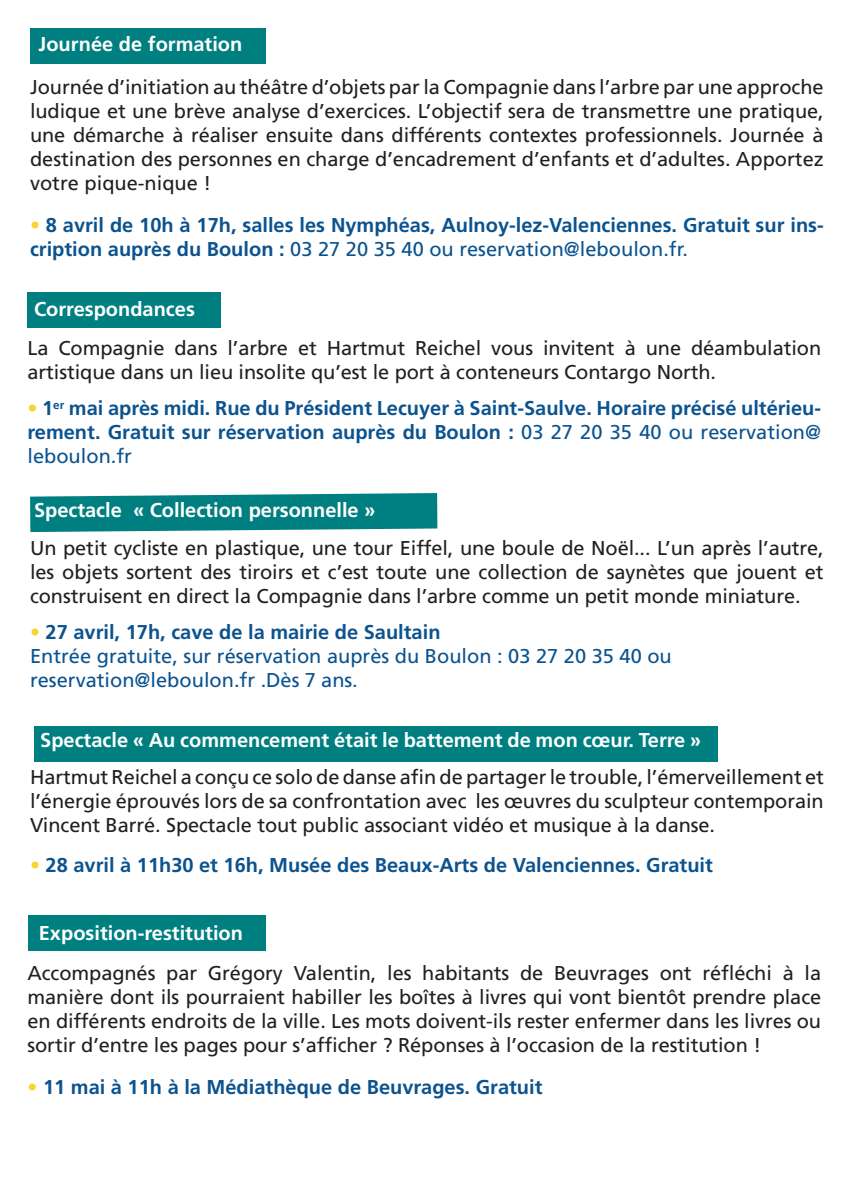
<style>
.page{position:relative;width:851px;height:1191px;background:#fff}
.page>*{position:absolute;margin:0;border:0;box-sizing:border-box;transform-origin:0 0}
.t1{font:20px/24px "Frutiger";letter-spacing:-.005em;color:#231f20;text-align:justify}
.t2{font:700 20px/24px "Frutiger";color:#0b538f}
.t3{font:700 20px "Frutiger";color:#fff}
.t4{font:20px "Frutiger";color:#0b538f}
.s1{font-weight:400;color:#f8d52b}
.s2{font-weight:400}
</style>
<div class="page">
<div style="left:34px;top:726px;width:683px;height:35px;background:#007f81"></div>
<div style="left:28px;top:915px;width:238px;height:35px;background:#007f81"></div>
<div style="left:30px;top:29px;width:236px;height:35px;background:#007f81"></div>
<div style="left:27px;top:292px;width:194px;height:35px;background:#007f81"></div>
<svg style="left:30px;top:493px;width:407px;height:39px;background:#178a8c"></svg>
<p class="t3" style="left:39px;top:32px;width:205px">Journée de formation</p>
<p class="t1" style="left:30px;top:75px;width:795px">Journée d’initiation au théâtre d’objets par la Compagnie dans l’arbre par une approche ludique et une brève analyse d’exercices. L’objectif sera de transmettre une pratique, une démarche à réaliser ensuite dans différents contextes professionnels. Journée à destination des personnes en charge d’encadrement d’enfants et d’adultes. Apportez votre pique-nique !</p>
<p class="t2" style="left:30px;top:213px;width:795px"><span class="s1">•</span> 8 avril de 10h à 17h, salles les Nymphéas, Aulnoy-lez-Valenciennes. Gratuit sur ins&shy;cription auprès du Boulon : <span class="s2">03 27 20 35 40 ou reservation@leboulon.fr.</span></p>
<p class="t3" style="left:34px;top:297px;width:162px">Correspondances</p>
<p class="t1" style="left:27px;top:336px;width:795px">La Compagnie dans l’arbre et Hartmut Reichel vous invitent à une déambulation artistique dans un lieu insolite qu’est le port à conteneurs Contargo North.</p>
<p class="t2" style="left:27px;top:396px;width:795px;text-align:justify"><span class="s1">•</span> 1<sup>er</sup> mai après midi. Rue du Président Lecuyer à Saint-Saulve. Horaire précisé ultérieu&shy;rement. Gratuit sur réservation auprès du Boulon : <span class="s2">03 27 20 35 40 ou reservation@ leboulon.fr</span></p>
<p class="t3" style="left:34px;top:498px;width:343px">Spectacle « Collection personnelle »</p>
<p class="t1" style="left:30px;top:536px;width:795px">Un petit cycliste en plastique, une tour Eiffel, une boule de Noël... L’un après l’autre, les objets sortent des tiroirs et c’est toute une collection de saynètes que jouent et construisent en direct la Compagnie dans l’arbre comme un petit monde miniature.</p>
<p class="t2" style="left:30px;top:620px;width:412px"><span class="s1">•</span> 27 avril, 17h, cave de la mairie de Saultain</p>
<p class="t4" style="left:30px;top:644px;width:643px">Entrée gratuite, sur réservation auprès du Boulon : 03 27 20 35 40 ou</p>
<p class="t4" style="left:30px;top:668px;width:329px">reservation@leboulon.fr .Dès 7 ans.</p>
<p class="t3" style="left:40px;top:728px;width:662px">Spectacle « Au commencement était le battement de mon cœur. Terre »</p>
<p class="t1" style="left:30px;top:765px;width:795px">Hartmut Reichel a conçu ce solo de danse afin de partager le trouble, l’émerveillement et l’énergie éprouvés lors de sa confrontation avec les œuvres du sculpteur contemporain Vincent Barré. Spectacle tout public associant vidéo et musique à la danse.</p>
<p class="t2" style="left:30px;top:852px;width:684px"><span class="s1">•</span> 28 avril à 11h30 et 16h, Musée des Beaux-Arts de Valenciennes. Gratuit</p>
<p class="t3" style="left:39px;top:921px;width:206px">Exposition-restitution</p>
<p class="t1" style="left:27px;top:961px;width:795px">Accompagnés par Grégory Valentin, les habitants de Beuvrages ont réfléchi à la manière dont ils pourraient habiller les boîtes à livres qui vont bientôt prendre place en différents endroits de la ville. Les mots doivent-ils rester enfermer dans les livres ou sortir d’entre les pages pour s’afficher ? Réponses à l’occasion de la restitution !</p>
<p class="t2" style="left:27px;top:1075px;width:516px"><span class="s1">•</span> 11 mai à 11h à la Médiathèque de Beuvrages. Gratuit</p>
</div>
